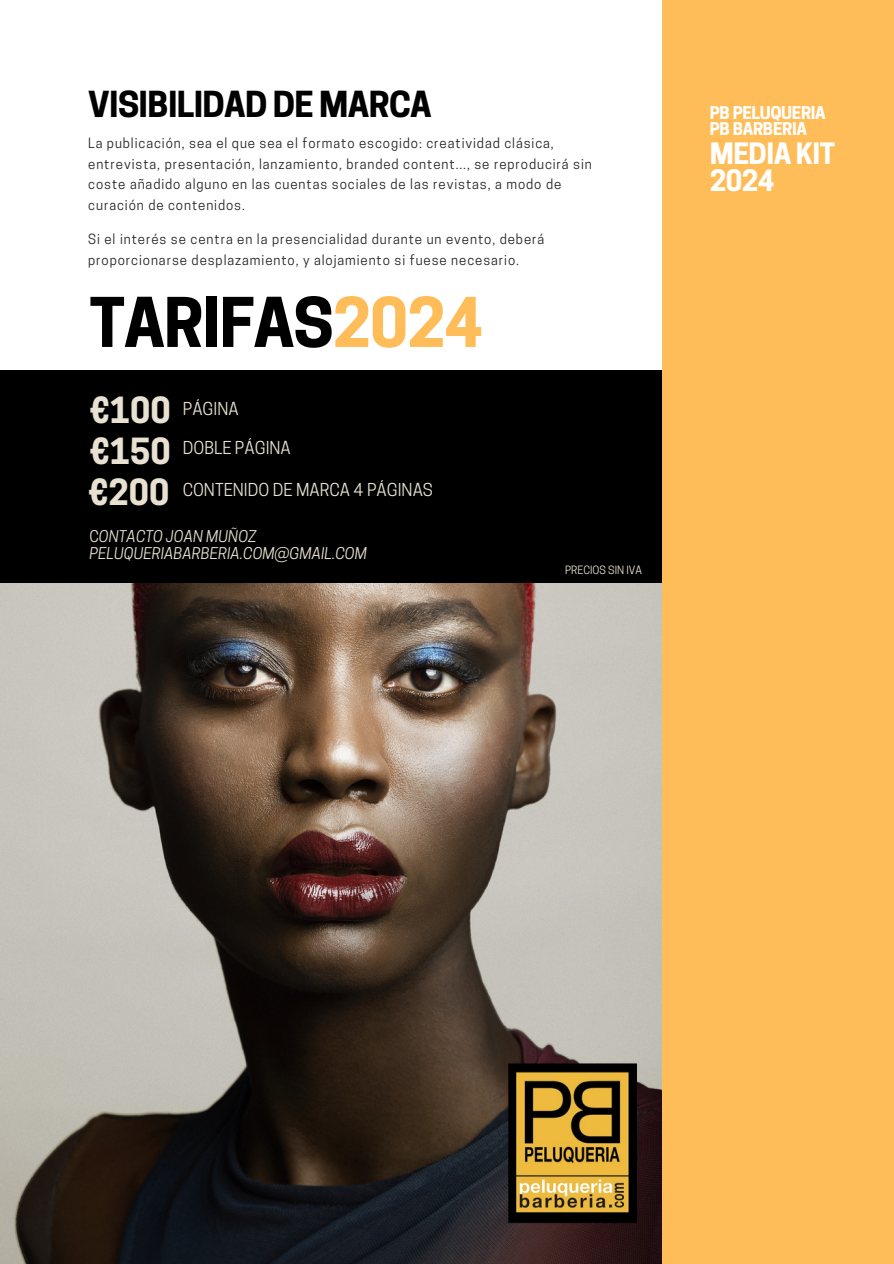
<style>
.page{position:relative;width:894px;height:1264px;background:#fff}
.page>*{position:absolute;margin:0;border:0;box-sizing:border-box;transform-origin:0 0}
.t1{font:700 64.2px "Cooper Hewitt";letter-spacing:-.02em;color:#000}
.t2{font:700 33.6px "Cooper Hewitt";letter-spacing:-.02em;color:#000}
.t3{font:700 27.6px/26.8px "Cooper Hewitt";letter-spacing:-.02em;color:#fff}
.t4{font:16.8px "Cooper Hewitt";color:#e8e1d1}
.t5{font:700 16.5px/15.8px "Cooper Hewitt";letter-spacing:-.02em;color:#fff}
.t6{font:italic 15.3px/16.8px "Cooper Hewitt";color:#e8e1d1}
.t7{font:13.2px/21px "Cooper Hewitt";letter-spacing:.07em;color:#222}
.t8{font:10.8px "Cooper Hewitt";color:#e8e1d1}
.s1{color:#ffbd59}
.s2{font-weight:700;font-size:33.75px}
.s3{font-style:normal}
</style>
<div class="page">
<div style="left:0;top:370px;width:677px;height:213px;background:#000"></div>
<img style="left:0;top:583px;width:662px;height:680px">
<div style="left:662px;top:0;width:231px;height:1263px;background:#ffbd59"></div>
<h2 class="t2" style="left:88px;top:91px;width:345px">VISIBILIDAD DE MARCA</h2>
<p class="t7" style="left:88px;top:134px;width:505px">La publicación, sea el que sea el formato escogido: creatividad clásica, entrevista, presentación, lanzamiento, branded content..., se reproducirá sin coste añadido alguno en las cuentas sociales de las revistas, a modo de curación de contenidos.</p>
<p class="t7" style="left:88px;top:230px;width:457px">Si el interés se centra en la presencialidad durante un evento, deberá proporcionarse desplazamiento, y alojamiento si fuese necesario.</p>
<h1 class="t1" style="left:89px;top:299px;width:395px">TARIFAS<span class="s1">2024</span></h1>
<p class="t4" style="left:89px;top:402px;width:151px"><span class="s2">€100</span> PÁGINA</p>
<p class="t4" style="left:89px;top:441px;width:203px"><span class="s2">€150</span> DOBLE PÁGINA</p>
<p class="t4" style="left:88px;top:484px;width:346px"><span class="s2">€200</span> CONTENIDO DE MARCA 4 PÁGINAS</p>
<p class="t6" style="left:89px;top:529px;width:279px"><span class="s3">C</span>ONTACTO JOAN MUÑOZ<br>PELUQUERIABARBERIA.COM@GMAIL.COM</p>
<p class="t8" style="left:565px;top:565px;width:78px">PRECIOS SIN IVA</p>
<p class="t5" style="left:709px;top:107px;width:117px">PB PELUQUERIA<br>PB BARBERIA</p>
<h3 class="t3" style="left:709px;top:143px;width:127px">MEDIA KIT<br>2024</h3>
</div>
